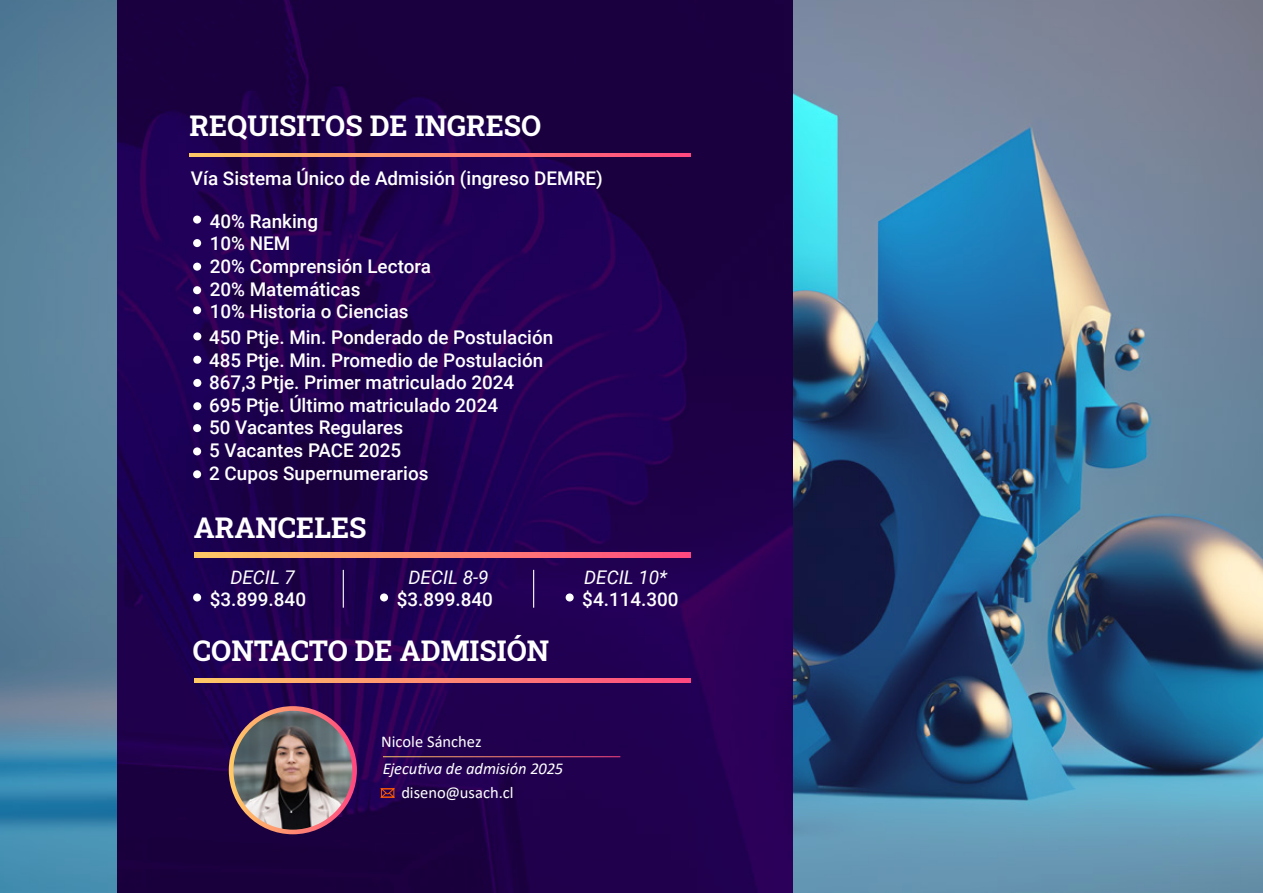
<style>
.page{position:relative;width:1263px;height:893px;background:#fff}
.page>*{position:absolute;margin:0;border:0;box-sizing:border-box;transform-origin:0 0}
.t1{font:700 28.5px "Roboto Slab";color:#fff}
.t2{font:500 18.9px/22.6px "Roboto";color:#fff}
.t3{font:italic 18.9px "Roboto";color:#fff}
.t4{font:16.5px "Calibri";color:#fff}
.t5{font:italic 16.5px "Calibri";letter-spacing:-.005em;color:#fff}
</style>
<div class="page">
<img style="left:0;top:0;width:1263px;height:893px">
<img style="left:117px;top:0;width:675px;height:893px">
<svg style="left:189px;top:154px;width:502px;height:2px"></svg>
<svg style="left:229px;top:706px;width:128px;height:128px;background:#f58272"></svg>
<img style="left:233px;top:711px;width:119px;height:119px;border-radius:59px">
<svg style="left:194px;top:679px;width:497px;height:4px;background:#ff8872"></svg>
<hr style="left:383px;top:756px;width:237px;height:1px;background:#fff">
<svg style="left:379px;top:788px;width:17px;height:10px"></svg>
<div style="left:193px;top:216px;width:8px;height:8px;background:#fff;border-radius:50%"></div>
<div style="left:193px;top:239px;width:8px;height:8px;background:#fff;border-radius:50%"></div>
<div style="left:193px;top:263px;width:8px;height:8px;background:#fff;border-radius:50%"></div>
<div style="left:193px;top:286px;width:8px;height:8px;background:#fff;border-radius:50%"></div>
<div style="left:193px;top:306px;width:8px;height:8px;background:#fff;border-radius:50%"></div>
<div style="left:193px;top:332px;width:8px;height:8px;background:#fff;border-radius:50%"></div>
<div style="left:193px;top:356px;width:8px;height:8px;background:#fff;border-radius:50%"></div>
<div style="left:193px;top:379px;width:8px;height:8px;background:#fff;border-radius:50%"></div>
<div style="left:193px;top:402px;width:8px;height:8px;background:#fff;border-radius:50%"></div>
<div style="left:193px;top:424px;width:8px;height:8px;background:#fff;border-radius:50%"></div>
<div style="left:193px;top:447px;width:8px;height:8px;background:#fff;border-radius:50%"></div>
<div style="left:193px;top:470px;width:8px;height:8px;background:#fff;border-radius:50%"></div>
<svg style="left:194px;top:553px;width:497px;height:4px;background:#ff8872"></svg>
<div style="left:193px;top:593px;width:8px;height:8px;background:#fff;border-radius:50%"></div>
<div style="left:380px;top:593px;width:8px;height:8px;background:#fff;border-radius:50%"></div>
<div style="left:566px;top:593px;width:8px;height:8px;background:#fff;border-radius:50%"></div>
<hr style="left:343px;top:570px;width:1px;height:38px;background:#fff">
<hr style="left:533px;top:570px;width:1px;height:38px;background:#fff">
<h1 class="t1" style="left:189px;top:106px;width:353px">REQUISITOS DE INGRESO</h1>
<p class="t2" style="left:191px;top:166px;width:413px">Vía Sistema Único de Admisión (ingreso DEMRE)</p>
<p class="t2" style="left:210px;top:209px;width:223px">40% Ranking<br>10% NEM<br>20% Comprensión Lectora<br>20% Matemáticas<br>10% Historia o Ciencias</p>
<p class="t2" style="left:209px;top:325px;width:346px">450 Ptje. Min. Ponderado de Postulación<br>485 Ptje. Min. Promedio de Postulación<br>867,3 Ptje. Primer matriculado 2024<br>695 Ptje. Último matriculado 2024<br>50 Vacantes Regulares<br>5 Vacantes PACE 2025<br>2 Cupos Supernumerarios</p>
<h1 class="t1" style="left:194px;top:508px;width:174px">ARANCELES</h1>
<p class="t3" style="left:230px;top:564px;width:66px">DECIL 7</p>
<p class="t3" style="left:408px;top:564px;width:82px">DECIL 8-9</p>
<p class="t3" style="left:584px;top:564px;width:84px">DECIL 10*</p>
<p class="t2" style="left:397px;top:587px;width:98px">$3.899.840</p>
<p class="t2" style="left:582px;top:587px;width:98px">$4.114.300</p>
<p class="t2" style="left:210px;top:587px;width:98px">$3.899.840</p>
<h1 class="t1" style="left:193px;top:631px;width:358px">CONTACTO DE ADMISIÓN</h1>
<p class="t4" style="left:381px;top:730px;width:102px">Nicole Sánchez</p>
<p class="t5" style="left:383px;top:757px;width:182px">Ejecutiva de admisión 2025</p>
<p class="t4" style="left:401px;top:781px;width:114px">diseno@usach.cl</p>
</div>
